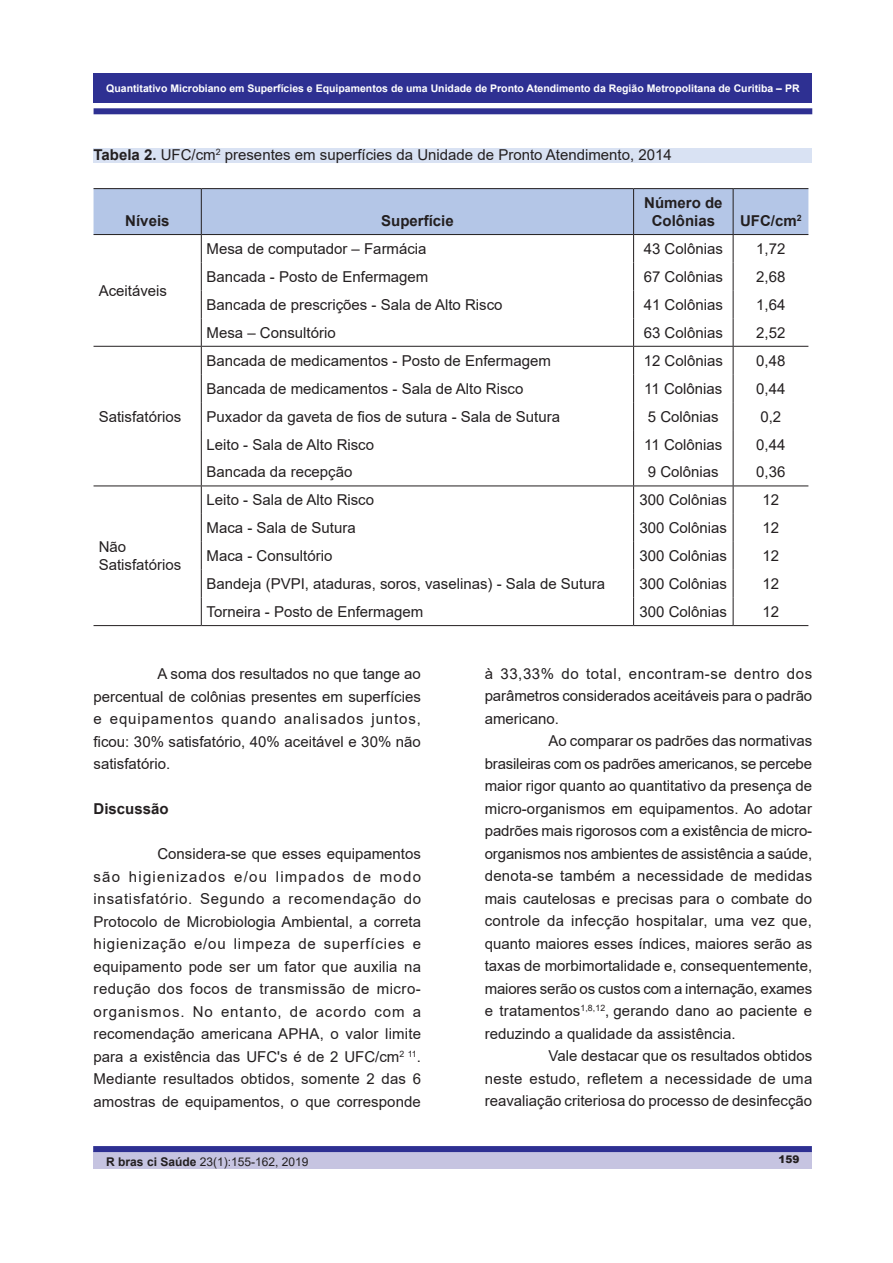
<style>
.page{position:relative;width:893px;height:1263px;background:#fff}
.page>*{position:absolute;margin:0;border:0;box-sizing:border-box;transform-origin:0 0}
.t1{font:15px/22.5px "Arial";color:#231f20;text-align:justify}
.t2{font:700 15px/18px "Arial";color:#231f20;text-align:center}
.t3{font:12px "Arial";color:#231f20}
.t4{font:700 10.5px "Arial";color:#fff}
.t5{font:900 10.5px "Arial";color:#231f20}
.s1{font-weight:700}
</style>
<div class="page">
<div style="left:94px;top:1151px;width:718px;height:17px;background:#c6c4e1"></div>
<div style="left:94px;top:73px;width:718px;height:30px;background:#2e3092"></div>
<div style="left:94px;top:108px;width:718px;height:6px;background:#2e3092"></div>
<div style="left:93px;top:1146px;width:719px;height:6px;background:#2e3092"></div>
<div style="left:94px;top:149px;width:718px;height:14px;background:#d9e2f3"></div>
<hr style="left:94px;top:188px;width:107px;height:1px;background:#231f20">
<hr style="left:201px;top:188px;width:433px;height:1px;background:#231f20">
<hr style="left:634px;top:188px;width:99px;height:1px;background:#231f20">
<hr style="left:733px;top:188px;width:75px;height:1px;background:#231f20">
<hr style="left:94px;top:625px;width:107px;height:1px;background:#231f20">
<hr style="left:201px;top:625px;width:433px;height:1px;background:#231f20">
<hr style="left:634px;top:625px;width:99px;height:1px;background:#231f20">
<hr style="left:733px;top:625px;width:75px;height:1px;background:#231f20">
<svg style="left:94px;top:189px;width:714px;height:436px"></svg>
<p class="t4" style="left:106px;top:81px;width:695px">Quantitativo Microbiano em Superfícies e Equipamentos de uma Unidade de Pronto Atendimento da Região Metropolitana de Curitiba – PR</p>
<p class="t1" style="left:94px;top:143px;width:580px"><span class="s1">Tabela 2.</span> UFC/cm<sup>2</sup> presentes em superfícies da Unidade de Pronto Atendimento, 2014</p>
<p class="t2" style="left:125px;top:212px;width:46px">Níveis</p>
<p class="t2" style="left:381px;top:212px;width:74px">Superfície</p>
<p class="t2" style="left:644px;top:194px;width:80px">Número de<br>Colônias</p>
<p class="t2" style="left:740px;top:212px;width:63px">UFC/cm<sup>2</sup></p>
<p class="t1" style="left:99px;top:279px;width:70px">Aceitáveis</p>
<p class="t1" style="left:99px;top:405px;width:84px">Satisfatórios</p>
<p class="t1" style="left:99px;top:538px;width:84px;line-height:18px">Não<br>Satisfatórios</p>
<p class="t1" style="left:207px;top:237px;width:222px">Mesa de computador – Farmácia</p>
<p class="t1" style="left:644px;top:237px;width:81px">43 Colônias</p>
<p class="t1" style="left:756px;top:237px;width:31px">1,72</p>
<p class="t1" style="left:207px;top:265px;width:223px">Bancada - Posto de Enfermagem</p>
<p class="t1" style="left:644px;top:265px;width:81px">67 Colônias</p>
<p class="t1" style="left:756px;top:265px;width:31px">2,68</p>
<p class="t1" style="left:207px;top:293px;width:297px">Bancada de prescrições - Sala de Alto Risco</p>
<p class="t1" style="left:644px;top:293px;width:81px">41 Colônias</p>
<p class="t1" style="left:756px;top:293px;width:31px">1,64</p>
<p class="t1" style="left:207px;top:321px;width:131px">Mesa – Consultório</p>
<p class="t1" style="left:644px;top:321px;width:81px">63 Colônias</p>
<p class="t1" style="left:756px;top:321px;width:31px">2,52</p>
<p class="t1" style="left:207px;top:349px;width:346px">Bancada de medicamentos - Posto de Enfermagem</p>
<p class="t1" style="left:644px;top:349px;width:81px">12 Colônias</p>
<p class="t1" style="left:756px;top:349px;width:31px">0,48</p>
<p class="t1" style="left:207px;top:377px;width:318px">Bancada de medicamentos - Sala de Alto Risco</p>
<p class="t1" style="left:644px;top:377px;width:80px">11 Colônias</p>
<p class="t1" style="left:756px;top:377px;width:31px">0,44</p>
<p class="t1" style="left:207px;top:405px;width:355px">Puxador da gaveta de fios de sutura - Sala de Sutura</p>
<p class="t1" style="left:648px;top:405px;width:72px">5 Colônias</p>
<p class="t1" style="left:760px;top:405px;width:22px">0,2</p>
<p class="t1" style="left:207px;top:433px;width:169px">Leito - Sala de Alto Risco</p>
<p class="t1" style="left:644px;top:433px;width:80px">11 Colônias</p>
<p class="t1" style="left:756px;top:433px;width:31px">0,44</p>
<p class="t1" style="left:207px;top:461px;width:147px">Bancada da recepção</p>
<p class="t1" style="left:648px;top:461px;width:72px">9 Colônias</p>
<p class="t1" style="left:756px;top:461px;width:31px">0,36</p>
<p class="t1" style="left:207px;top:489px;width:169px">Leito - Sala de Alto Risco</p>
<p class="t1" style="left:640px;top:489px;width:89px">300 Colônias</p>
<p class="t1" style="left:762px;top:489px;width:18px">12</p>
<p class="t1" style="left:207px;top:517px;width:151px">Maca - Sala de Sutura</p>
<p class="t1" style="left:640px;top:517px;width:89px">300 Colônias</p>
<p class="t1" style="left:762px;top:517px;width:18px">12</p>
<p class="t1" style="left:207px;top:545px;width:127px">Maca - Consultório</p>
<p class="t1" style="left:640px;top:545px;width:89px">300 Colônias</p>
<p class="t1" style="left:762px;top:545px;width:18px">12</p>
<p class="t1" style="left:207px;top:572px;width:400px">Bandeja (PVPI, ataduras, soros, vaselinas) - Sala de Sutura</p>
<p class="t1" style="left:640px;top:572px;width:89px">300 Colônias</p>
<p class="t1" style="left:762px;top:572px;width:18px">12</p>
<p class="t1" style="left:207px;top:600px;width:218px">Torneira - Posto de Enfermagem</p>
<p class="t1" style="left:640px;top:600px;width:89px">300 Colônias</p>
<p class="t1" style="left:762px;top:600px;width:18px">12</p>
<p class="t1" style="left:94px;top:663px;width:329px;text-indent:64px">A soma dos resultados no que tange ao percentual de colônias presentes em superfícies e equipamentos quando analisados juntos, ficou: 30% satisfatório, 40% aceitável e 30% não satisfatório.</p>
<p class="t2" style="left:94px;top:800px;width:77px">Discussão</p>
<p class="t1" style="left:94px;top:843px;width:329px;text-indent:64px">Considera-se que esses equipamentos são higienizados e/ou limpados de modo insatisfatório. Segundo a recomendação do Protocolo de Microbiologia Ambiental, a correta higienização e/ou limpeza de superfícies e equipamento pode ser um fator que auxilia na redução dos focos de transmissão de micro&shy;organismos. No entanto, de acordo com a recomendação americana APHA, o valor limite para a existência das UFC's é de 2 UFC/cm<sup>2</sup> <sup>11</sup>.<br>Mediante resultados obtidos, somente 2 das 6 amostras de equipamentos, o que corresponde</p>
<p class="t1" style="left:485px;top:662px;width:329px">à 33,33% do total, encontram-se dentro dos parâmetros considerados aceitáveis para o padrão americano.</p>
<p class="t1" style="left:485px;top:729px;width:329px;text-indent:64px">Ao comparar os padrões das normativas brasileiras com os padrões americanos, se percebe maior rigor quanto ao quantitativo da presença de micro-organismos em equipamentos. Ao adotar padrões mais rigorosos com a existência de micro&shy;organismos nos ambientes de assistência a saúde, denota-se também a necessidade de medidas mais cautelosas e precisas para o combate do controle da infecção hospitalar, uma vez que, quanto maiores esses índices, maiores serão as taxas de morbimortalidade e, consequentemente, maiores serão os custos com a internação, exames e tratamentos<sup>1,8,12</sup>, gerando dano ao paciente e reduzindo a qualidade da assistência.</p>
<p class="t1" style="left:485px;top:1044px;width:329px;text-indent:64px">Vale destacar que os resultados obtidos neste estudo, refletem a necessidade de uma reavaliação criteriosa do processo de desinfecção</p>
<p class="t3" style="left:106px;top:1153px;width:204px"><span class="s1">R bras ci Saúde</span> 23(1):155-162, 2019</p>
<p class="t5" style="left:778px;top:1152px;width:23px">159</p>
</div>
